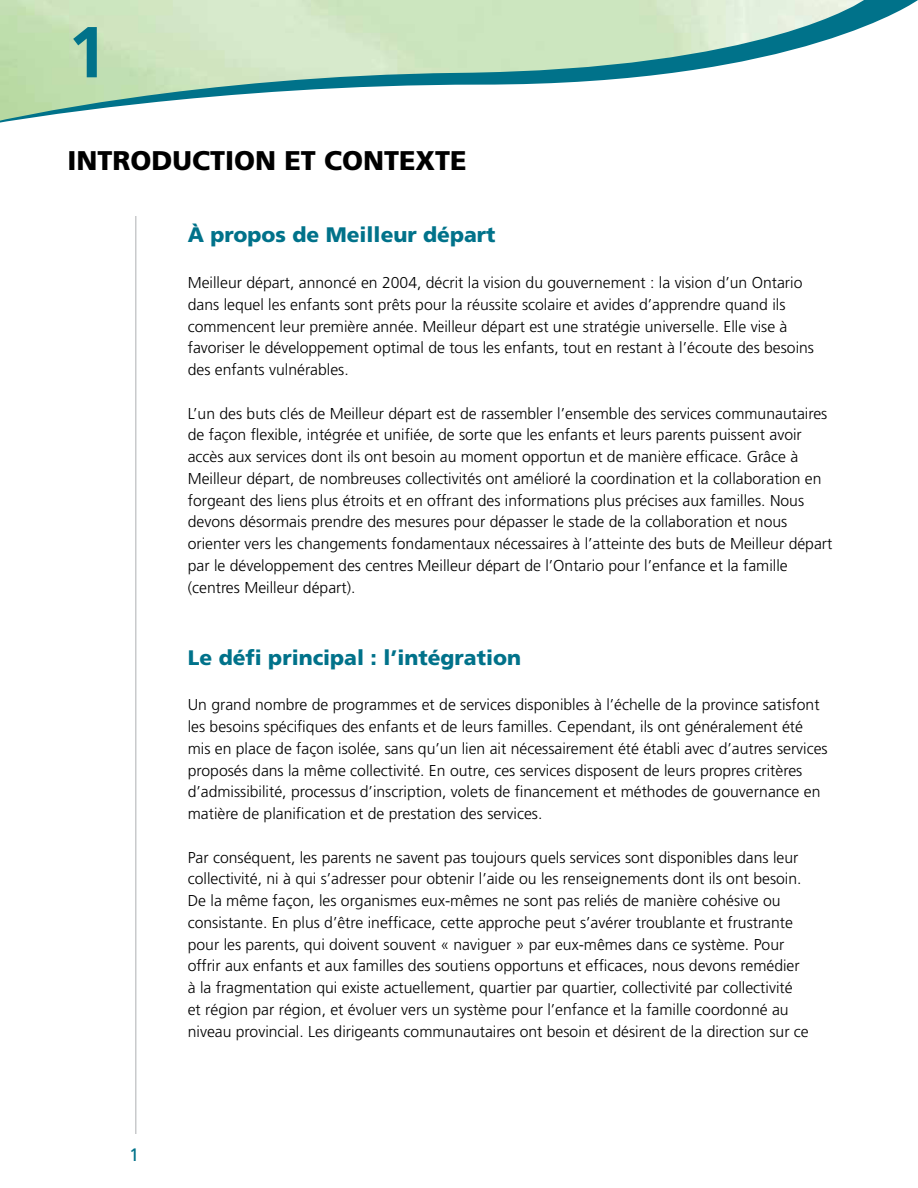
<style>
.page{position:relative;width:918px;height:1188px;background:#fff}
.page>*{position:absolute;margin:0;border:0;box-sizing:border-box;transform-origin:0 0}
.t1{font:700 72px "Frutiger";color:#00728a}
.t2{font:900 27px "Frutiger";color:#000}
.t3{font:900 21px "Frutiger";color:#00728a}
.t4{font:18px "Frutiger";color:#00728a}
.t5{font:300 15.75px/21.8px "Frutiger";color:#000}
</style>
<div class="page">
<svg style="left:0;top:0;width:918px;height:123px"></svg>
<img style="left:0;top:0;width:864px;height:121px">
<hr style="left:135px;top:216px;width:1px;height:918px;background:#c9cacc">
<h1 class="t1" style="left:68px;top:10px;width:42px">1</h1>
<h2 class="t2" style="left:68px;top:144px;width:401px">INTRODUCTION ET CONTEXTE</h2>
<h3 class="t3" style="left:188px;top:222px;width:309px">À propos de Meilleur départ</h3>
<p class="t5" style="left:188px;top:272px;width:628px">Meilleur départ, annoncé en 2004, décrit la vision du gouvernement : la vision d’un Ontario dans lequel les enfants sont prêts pour la réussite scolaire et avides d’apprendre quand ils commencent leur première année. Meilleur départ est une stratégie universelle. Elle vise à favoriser le développement optimal de tous les enfants, tout en restant à l’écoute des besoins des enfants vulnérables.</p>
<p class="t5" style="left:188px;top:403px;width:646px">L’un des buts clés de Meilleur départ est de rassembler l’ensemble des services communautaires de façon flexible, intégrée et unifiée, de sorte que les enfants et leurs parents puissent avoir accès aux services dont ils ont besoin au moment opportun et de manière efficace. Grâce à Meilleur départ, de nombreuses collectivités ont amélioré la coordination et la collaboration en forgeant des liens plus étroits et en offrant des informations plus précises aux familles. Nous devons désormais prendre des mesures pour dépasser le stade de la collaboration et nous orienter vers les changements fondamentaux nécessaires à l’atteinte des buts de Meilleur départ par le développement des centres Meilleur départ de l’Ontario pour l’enfance et la famille (centres Meilleur départ).</p>
<p class="t4" style="left:129px;top:1144px;width:12px">1</p>
<h3 class="t3" style="left:188px;top:645px;width:335px">Le défi principal : l’intégration</h3>
<p class="t5" style="left:188px;top:694px;width:641px">Un grand nombre de programmes et de services disponibles à l’échelle de la province satisfont les besoins spécifiques des enfants et de leurs familles. Cependant, ils ont généralement été mis en place de façon isolée, sans qu’un lien ait nécessairement été établi avec d’autres services proposés dans la même collectivité. En outre, ces services disposent de leurs propres critères d’admissibilité, processus d’inscription, volets de financement et méthodes de gouvernance en matière de planification et de prestation des services.</p>
<p class="t5" style="left:188px;top:847px;width:623px">Par conséquent, les parents ne savent pas toujours quels services sont disponibles dans leur collectivité, ni à qui s’adresser pour obtenir l’aide ou les renseignements dont ils ont besoin.<br>De la même façon, les organismes eux-mêmes ne sont pas reliés de manière cohésive ou consistante. En plus d’être inefficace, cette approche peut s’avérer troublante et frustrante pour les parents, qui doivent souvent « naviguer » par eux-mêmes dans ce système. Pour offrir aux enfants et aux familles des soutiens opportuns et efficaces, nous devons remédier à la fragmentation qui existe actuellement, quartier par quartier, collectivité par collectivité et région par région, et évoluer vers un système pour l’enfance et la famille coordonné au niveau provincial. Les dirigeants communautaires ont besoin et désirent de la direction sur ce</p>
</div>
